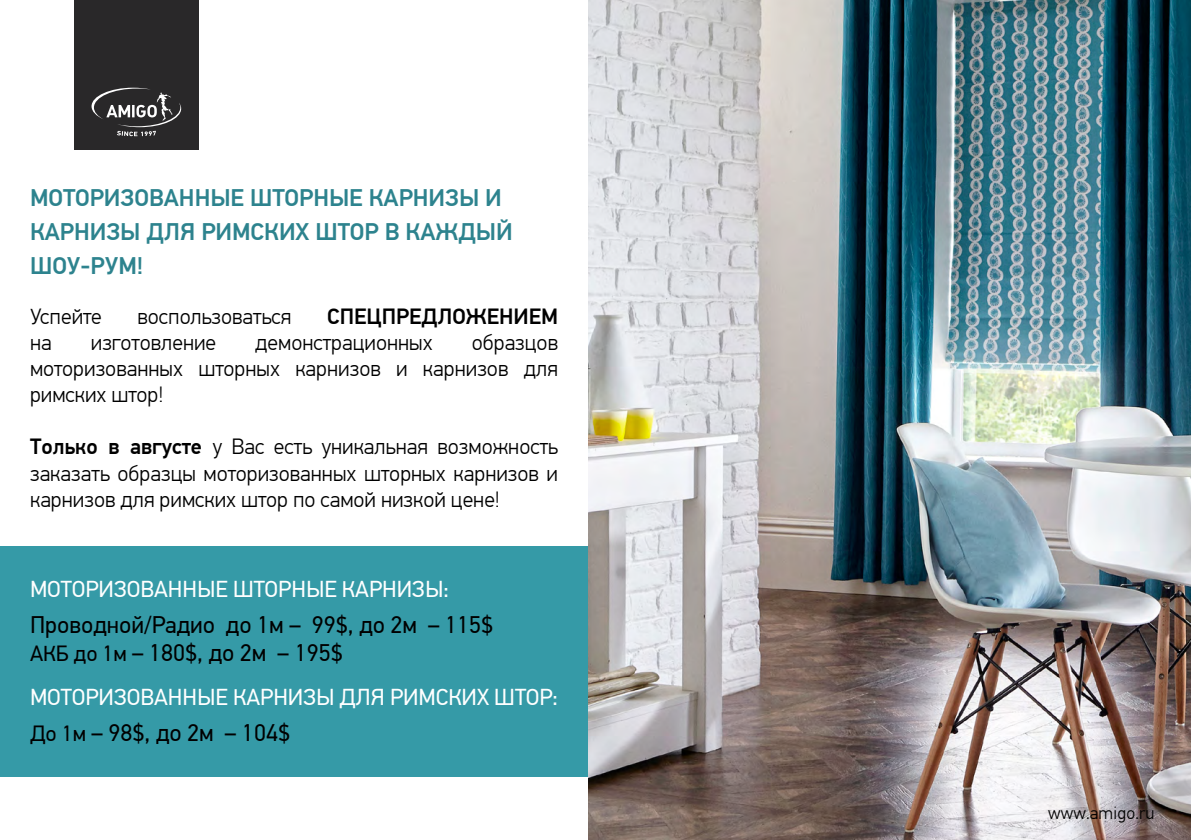
<style>
.page{position:relative;width:1191px;height:840px;background:#fff}
.page>*{position:absolute;margin:0;border:0;box-sizing:border-box;transform-origin:0 0}
.t1{font:24px/28px "PF Din Text Pro";color:#000}
.t2{font:500 24px "PF Din Text Pro";color:#2d838e}
.t3{font:23px "PF Din Text Pro";color:#fff}
.t4{font:300 22px/26px "PF Din Text Pro";color:#000;text-align:justify}
.t5{font:500 22px "PF Din Text Pro";color:#000}
.t6{font:300 17.6px "PF Din Text Pro";letter-spacing:.01em;color:#000}
.s1{font-weight:500}
.s2{font-size:22px}
</style>
<div class="page">
<div style="left:0;top:546px;width:588px;height:230px;background:#359aa7"></div>
<img style="left:588px;top:0;width:603px;height:839px">
<div style="left:74px;top:0;width:125px;height:150px;background:#292829"></div>
<svg style="left:92px;top:88px;width:89px;height:48px"></svg>
<p class="t2" style="left:30px;top:183px;width:16px">мотори</p>
<p class="t2" style="left:121px;top:183px;width:167px">зованн ые шторн</p>
<p class="t2" style="left:329px;top:183px;width:85px">ые карни</p>
<p class="t2" style="left:445px;top:183px;width:55px">зы и</p>
<p class="t2" style="left:30px;top:217px;width:46px">карни</p>
<p class="t2" style="left:106px;top:217px;width:112px">зы для римс</p>
<p class="t2" style="left:264px;top:217px;width:89px">ких штор</p>
<p class="t2" style="left:385px;top:217px;width:129px">в кажд ый</p>
<p class="t2" style="left:30px;top:251px;width:115px">шоу-рум!</p>
<p class="t4" style="left:30px;top:304px;width:73px">Успейте</p>
<p class="t4" style="left:137px;top:304px;width:156px">воспользоваться</p>
<p class="t5" style="left:327px;top:303px;width:232px">СПЕЦПРЕДЛОЖЕНИЕМ</p>
<p class="t4" style="left:30px;top:330px;width:23px">на</p>
<p class="t4" style="left:91px;top:330px;width:127px">изготовление</p>
<p class="t4" style="left:255px;top:330px;width:179px">демонстрационных</p>
<p class="t4" style="left:30px;top:330px;width:529px;text-indent:442px">образцов моторизованных шторных карнизов и карнизов для римских штор!</p>
<p class="t4" style="left:30px;top:434px;width:529px"><span class="s1">Только в августе</span> у Вас есть уникальная возможность заказать образцы моторизованных шторных карнизов и карнизов для римских штор по самой низкой цене!</p>
<p class="t3" style="left:30px;top:575px;width:420px">МОТОРИЗОВАННЫЕ ШТОРНЫЕ КАРНИЗЫ:</p>
<p class="t1" style="left:30px;top:610px;width:465px">Проводной/Радио до 1м – 99$, до 2м – 115$<br><span class="s2">АКБ до 1м</span> – 180$, до 2м – 195$</p>
<p class="t3" style="left:30px;top:683px;width:529px">МОТОРИЗОВАННЫЕ КАРНИЗЫ ДЛЯ РИМСКИХ ШТОР:</p>
<p class="t1" style="left:30px;top:718px;width:261px"><span class="s2">До 1м</span> – 98$, до 2м – 104$</p>
<p class="t6" style="left:1048px;top:801px;width:108px">www.amigo.ru</p>
</div>
